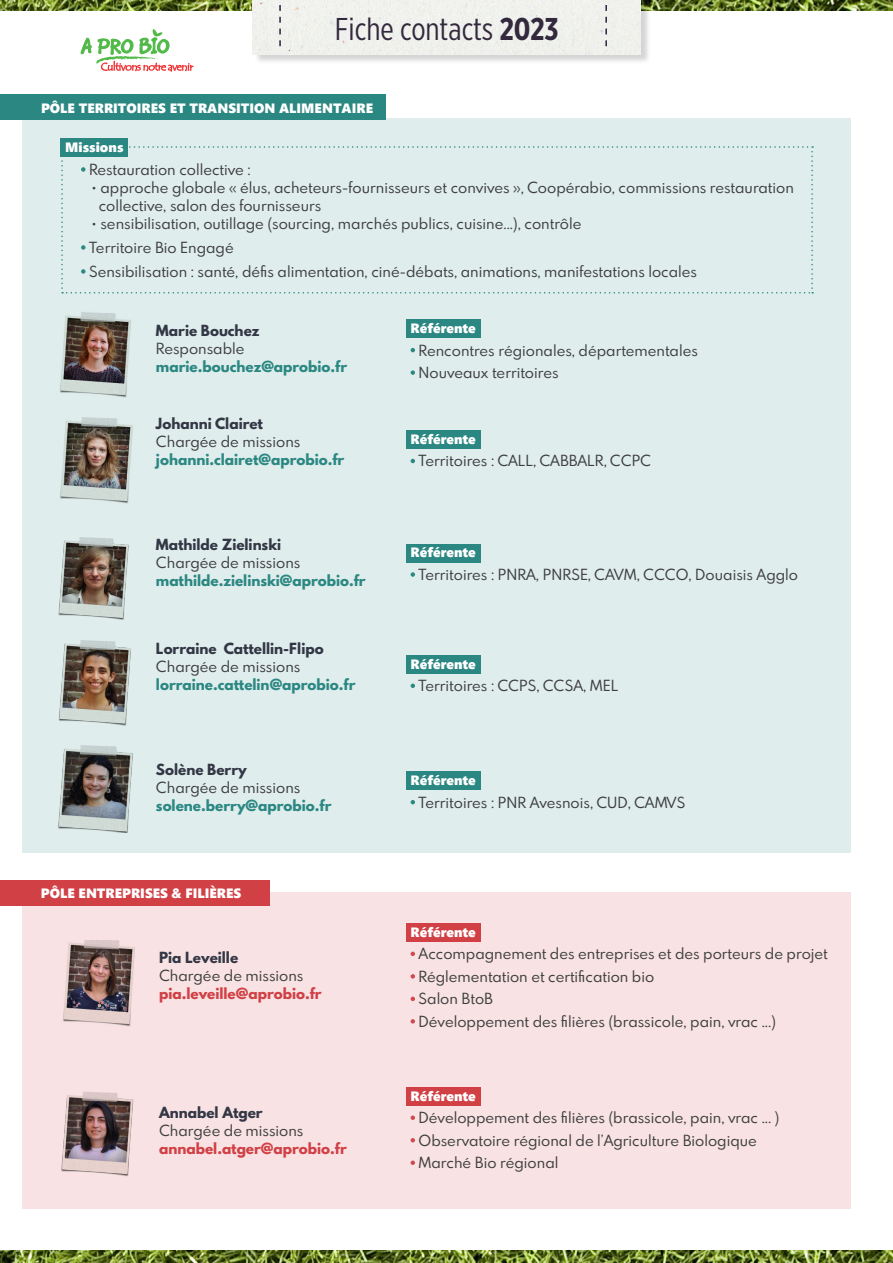
<style>
.page{position:relative;width:893px;height:1263px;background:#fff}
.page>*{position:absolute;margin:0;border:0;box-sizing:border-box;transform-origin:0 0}
.t1{font:31.5px "Gotham X Narrow";color:#33293d}
.t2{font:15px "Spartan MB";color:#3e3e3f}
.t3{font:800 15px "Spartan MB";color:#2b8782}
.t4{font:800 15px "Spartan MB";color:#333745}
.t5{font:800 15px "Spartan MB";color:#d04045}
.t6{font:13.5px "Segoe UI Black";color:#fff}
.s1{font-weight:700}
</style>
<div class="page">
<div style="left:23px;top:119px;width:828px;height:734px;background:#dfedec"></div>
<div style="left:23px;top:893px;width:828px;height:316px;background:#f8e2e3"></div>
<img style="left:0;top:0;width:893px;height:11px">
<img style="left:0;top:1250px;width:893px;height:13px">
<div style="left:254px;top:0;width:398px;height:65px;background:#231f20;opacity:.19"></div>
<div style="left:253px;top:0;width:388px;height:54px;background:#f0f1ed"></div>
<svg style="left:279px;top:0;width:2px;height:46px"></svg>
<svg style="left:605px;top:0;width:2px;height:46px"></svg>
<img style="left:63px;top:940px;width:72px;height:87px">
<img style="left:61px;top:1092px;width:73px;height:84px">
<img style="left:60px;top:417px;width:73px;height:87px">
<img style="left:58px;top:537px;width:71px;height:83px">
<img style="left:58px;top:640px;width:73px;height:86px">
<img style="left:58px;top:745px;width:75px;height:87px">
<img style="left:60px;top:312px;width:71px;height:86px">
<div style="left:0;top:880px;width:269px;height:25px;background:#d04045"></div>
<div style="left:0;top:94px;width:385px;height:26px;background:#2b8782"></div>
<div style="left:406px;top:319px;width:75px;height:19px;background:#2b8782"></div>
<div style="left:406px;top:430px;width:75px;height:19px;background:#2b8782"></div>
<div style="left:406px;top:544px;width:75px;height:18px;background:#2b8782"></div>
<div style="left:406px;top:655px;width:75px;height:18px;background:#2b8782"></div>
<div style="left:406px;top:771px;width:75px;height:19px;background:#2b8782"></div>
<div style="left:406px;top:923px;width:75px;height:19px;background:#d14045"></div>
<div style="left:406px;top:1087px;width:75px;height:18px;background:#d14045"></div>
<svg style="left:411px;top:348px;width:4px;height:4px"></svg>
<svg style="left:411px;top:370px;width:4px;height:5px"></svg>
<svg style="left:411px;top:459px;width:4px;height:4px"></svg>
<svg style="left:411px;top:572px;width:4px;height:5px"></svg>
<svg style="left:411px;top:683px;width:4px;height:5px"></svg>
<svg style="left:411px;top:800px;width:4px;height:4px"></svg>
<svg style="left:411px;top:952px;width:4px;height:4px"></svg>
<svg style="left:411px;top:974px;width:4px;height:4px"></svg>
<svg style="left:411px;top:997px;width:4px;height:4px"></svg>
<svg style="left:411px;top:1019px;width:4px;height:4px"></svg>
<svg style="left:411px;top:1115px;width:4px;height:5px"></svg>
<svg style="left:411px;top:1138px;width:4px;height:4px"></svg>
<svg style="left:411px;top:1160px;width:4px;height:5px"></svg>
<svg style="left:81px;top:29px;width:113px;height:43px"></svg>
<svg style="left:61px;top:146px;width:752px;height:147px"></svg>
<div style="left:61px;top:138px;width:67px;height:19px;background:#2b8782"></div>
<p class="t1" style="left:335px;top:10px;width:225px">Fiche contacts <span class="s1">2023</span></p>
<p class="t6" style="left:41px;top:98px;width:334px">PÔLE TERRITOIRES ET TRANSITION ALIMENTAIRE</p>
<p class="t6" style="left:65px;top:137px;width:60px">Missions</p>
<p class="t2" style="left:89px;top:159px;width:163px">Restauration collective :</p>
<p class="t2" style="left:92px;top:177px;width:704px">• approche globale « élus, acheteurs-fournisseurs et convives », Coopérabio, commissions restauration</p>
<p class="t2" style="left:99px;top:195px;width:224px">collective, salon des fournisseurs</p>
<p class="t2" style="left:92px;top:213px;width:491px">• sensibilisation, outillage (sourcing, marchés publics, cuisine...), contrôle</p>
<p class="t2" style="left:89px;top:237px;width:146px">Territoire Bio Engagé</p>
<p class="t2" style="left:89px;top:261px;width:610px">Sensibilisation : santé, défis alimentation, ciné-débats, animations, manifestations locales</p>
<p class="t4" style="left:156px;top:320px;width:105px">Marie Bouchez</p>
<p class="t2" style="left:156px;top:339px;width:90px">Responsable</p>
<p class="t3" style="left:156px;top:356px;width:193px">marie.bouchez@aprobio.fr</p>
<p class="t4" style="left:156px;top:413px;width:108px">Johanni Clairet</p>
<p class="t2" style="left:156px;top:432px;width:146px">Chargée de missions</p>
<p class="t3" style="left:156px;top:449px;width:190px">johanni.clairet@aprobio.fr</p>
<p class="t4" style="left:156px;top:534px;width:127px">Mathilde Zielinski</p>
<p class="t2" style="left:156px;top:552px;width:146px">Chargée de missions</p>
<p class="t3" style="left:156px;top:570px;width:211px">mathilde.zielinski@aprobio.fr</p>
<p class="t4" style="left:156px;top:638px;width:169px">Lorraine Cattellin-Flipo</p>
<p class="t2" style="left:156px;top:656px;width:146px">Chargée de missions</p>
<p class="t3" style="left:156px;top:674px;width:201px">lorraine.cattelin@aprobio.fr</p>
<p class="t4" style="left:156px;top:759px;width:92px">Solène Berry</p>
<p class="t2" style="left:156px;top:777px;width:146px">Chargée de missions</p>
<p class="t3" style="left:156px;top:795px;width:177px">solene.berry@aprobio.fr</p>
<p class="t6" style="left:41px;top:884px;width:202px">PÔLE ENTREPRISES &amp; FILIÈRES</p>
<p class="t4" style="left:159px;top:947px;width:81px">Pia Leveille</p>
<p class="t2" style="left:159px;top:965px;width:146px">Chargée de missions</p>
<p class="t5" style="left:159px;top:983px;width:164px">pia.leveille@aprobio.fr</p>
<p class="t4" style="left:159px;top:1102px;width:105px">Annabel Atger</p>
<p class="t2" style="left:159px;top:1121px;width:146px">Chargée de missions</p>
<p class="t5" style="left:159px;top:1138px;width:189px">annabel.atger@aprobio.fr</p>
<p class="t6" style="left:411px;top:318px;width:67px">Référente</p>
<p class="t2" style="left:419px;top:340px;width:281px">Rencontres régionales, départementales</p>
<p class="t2" style="left:419px;top:362px;width:142px">Nouveaux territoires</p>
<p class="t6" style="left:411px;top:429px;width:67px">Référente</p>
<p class="t2" style="left:419px;top:451px;width:234px">Territoires : CALL, CABBALR, CCPC</p>
<p class="t6" style="left:411px;top:543px;width:67px">Référente</p>
<p class="t2" style="left:419px;top:564px;width:381px">Territoires : PNRA, PNRSE, CAVM, CCCO, Douaisis Agglo</p>
<p class="t6" style="left:411px;top:654px;width:67px">Référente</p>
<p class="t2" style="left:419px;top:675px;width:201px">Territoires : CCPS, CCSA, MEL</p>
<p class="t6" style="left:411px;top:770px;width:67px">Référente</p>
<p class="t2" style="left:419px;top:792px;width:268px">Territoires : PNR Avesnois, CUD, CAMVS</p>
<p class="t6" style="left:411px;top:922px;width:67px">Référente</p>
<p class="t2" style="left:419px;top:943px;width:411px">Accompagnement des entreprises et des porteurs de projet</p>
<p class="t2" style="left:419px;top:966px;width:237px">Réglementation et certification bio</p>
<p class="t2" style="left:418px;top:988px;width:76px">Salon BtoB</p>
<p class="t2" style="left:419px;top:1011px;width:359px">Développement des filières (brassicole, pain, vrac ...)</p>
<p class="t6" style="left:411px;top:1086px;width:67px">Référente</p>
<p class="t2" style="left:419px;top:1107px;width:363px">Développement des filières (brassicole, pain, vrac ... )</p>
<p class="t2" style="left:419px;top:1130px;width:340px">Observatoire régional de l’Agriculture Biologique</p>
<p class="t2" style="left:419px;top:1152px;width:141px">Marché Bio régional</p>
</div>
